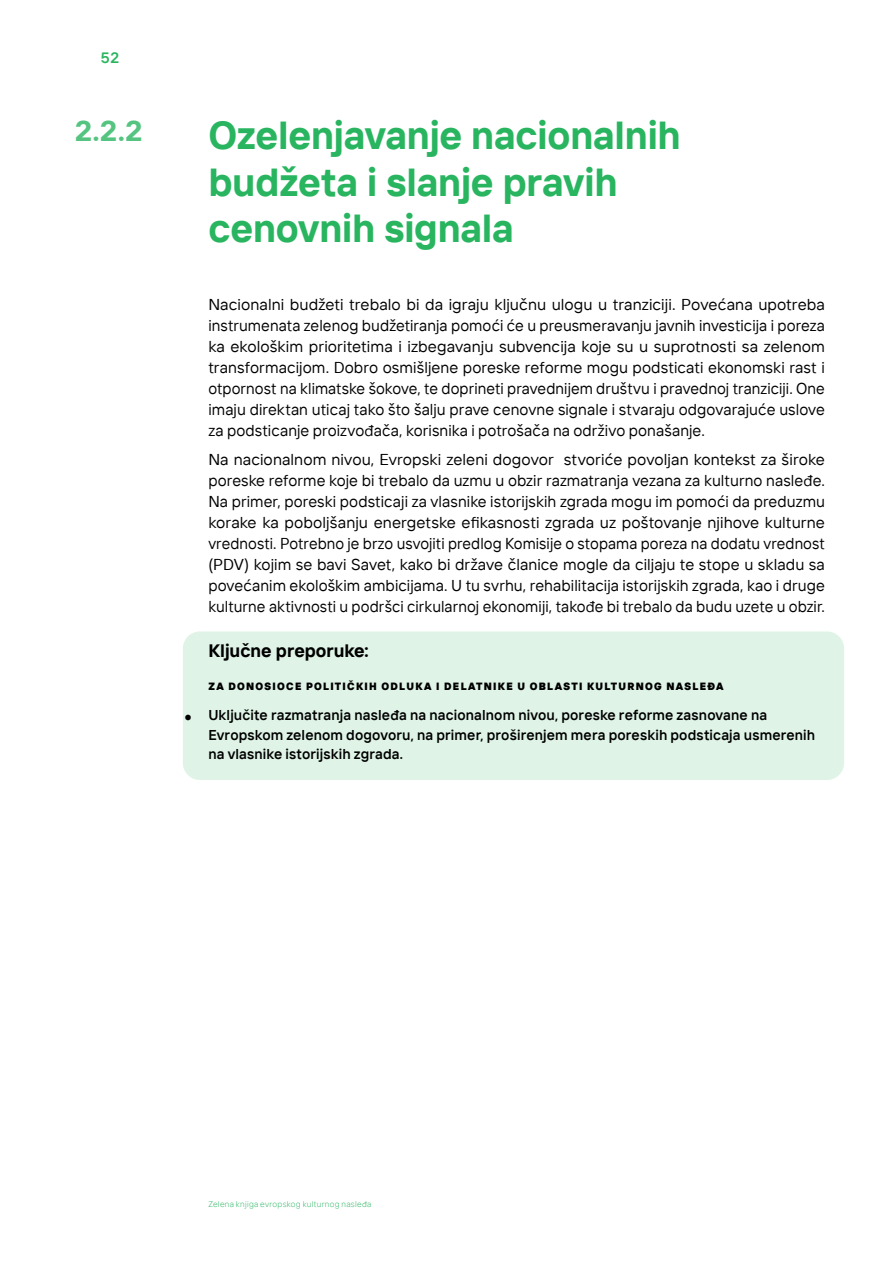
<style>
.page{position:relative;width:893px;height:1263px;background:#fff}
.page>*{position:absolute;margin:0;border:0;box-sizing:border-box;transform-origin:0 0}
.t1{font:700 39px/46.8px "TT Interphases";letter-spacing:-.005em;color:#29b560}
.t2{font:700 28.5px "TT Interphases";color:#54c480}
.t3{font:700 18px "TT Interphases";color:#000}
.t4{font:15.75px/21px "TT Interphases";letter-spacing:.005em;color:#000;text-align:justify}
.t5{font:600 15px "TT Interphases";color:#29b560}
.t6{font:600 14.25px/19.5px "TT Interphases";letter-spacing:.01em;color:#000}
.t7{font:900 10.5px "TT Interphases";letter-spacing:.12em;color:#000}
.t8{font:300 8.25px "TT Interphases";letter-spacing:.035em;color:#29b560}
.s1{font-weight:900;font-size:21.3px}
</style>
<div class="page">
<div style="left:183px;top:631px;width:661px;height:149px;background:#dff4e7;border-radius:17px"></div>
<p class="t5" style="left:101px;top:48px;width:20px">52</p>
<h2 class="t2" style="left:75px;top:112px;width:69px">2.2.2</h2>
<h1 class="t1" style="left:208px;top:111px;width:474px">Ozelenjavanje nacionalnih budžeta i slanje pravih cenovnih signala</h1>
<p class="t4" style="left:208px;top:293px;width:618px">Nacionalni budžeti trebalo bi da igraju ključnu ulogu u tranziciji. Povećana upotreba instrumenata zelenog budžetiranja pomoći će u preusmeravanju javnih investicija i poreza ka ekološkim prioritetima i izbegavanju subvencija koje su u suprotnosti sa zelenom transformacijom. Dobro osmišljene poreske reforme mogu podsticati ekonomski rast i otpornost na klimatske šokove, te doprineti pravednijem društvu i pravednoj tranziciji. One imaju direktan uticaj tako što šalju prave cenovne signale i stvaraju odgovarajuće uslove za podsticanje proizvođača, korisnika i potrošača na održivo ponašanje.</p>
<p class="t4" style="left:208px;top:449px;width:618px">Na nacionalnom nivou, Evropski zeleni dogovor stvoriće povoljan kontekst za široke poreske reforme koje bi trebalo da uzmu u obzir razmatranja vezana za kulturno nasleđe.<br>Na primer, poreski podsticaji za vlasnike istorijskih zgrada mogu im pomoći da preduzmu korake ka poboljšanju energetske efikasnosti zgrada uz poštovanje njihove kulturne vrednosti. Potrebno je brzo usvojiti predlog Komisije o stopama poreza na dodatu vrednost (PDV) kojim se bavi Savet, kako bi države članice mogle da ciljaju te stope u skladu sa povećanim ekološkim ambicijama. U tu svrhu, rehabilitacija istorijskih zgrada, kao i druge kulturne aktivnosti u podršci cirkularnoj ekonomiji, takođe bi trebalo da budu uzete u obzir.</p>
<p class="t3" style="left:208px;top:639px;width:162px">Ključne preporuke:</p>
<p class="t7" style="left:208px;top:679px;width:517px">ZA DONOSIOCE POLITIČKIH ODLUKA I DELATNIKE U OBLASTI KULTURNOG NASLEĐA</p>
<p class="t6" style="left:208px;top:705px;width:608px;text-indent:-26px"><span class="s1">̯</span> Uključite razmatranja nasleđa na nacionalnom nivou, poreske reforme zasnovane na<br>Evropskom zelenom dogovoru, na primer, proširenjem mera poreskih podsticaja usmerenih na vlasnike istorijskih zgrada.</p>
<p class="t8" style="left:208px;top:1198px;width:165px">Zelena knjiga evropskog kulturnog nasleđa</p>
</div>
